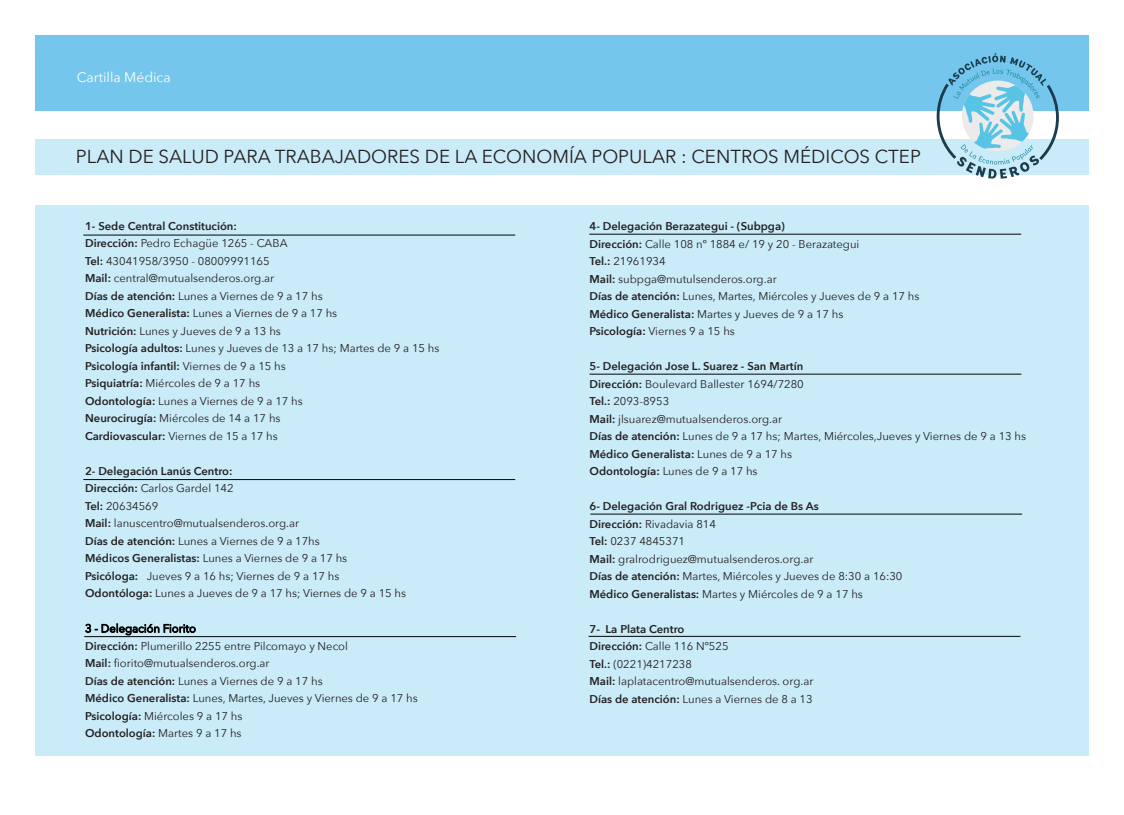
<style>
.page{position:relative;width:1124px;height:815px;background:#fff}
.page>*{position:absolute;margin:0;border:0;box-sizing:border-box;transform-origin:0 0}
.t1{font:18.75px "Avenir Next";color:#231f20}
.t2{font:13.75px "Avenir Next";color:#fff}
.t3{font:11.25px/17.5px "Avenir Next";color:#231f20}
.s1{font-weight:600}
.s2{color:#30332c}
</style>
<div class="page">
<div style="left:35px;top:206px;width:1053px;height:550px;background:#caebf8"></div>
<svg style="left:85px;top:623px;width:111px;height:13px"></svg>
<div style="left:35px;top:139px;width:1053px;height:36px;background:#caebf8"></div>
<div style="left:35px;top:35px;width:1053px;height:76px;background:#74c6ec"></div>
<svg style="left:936px;top:53px;width:122px;height:126px"></svg>
<hr style="left:83px;top:235px;width:432px;height:1px;background:#040503">
<hr style="left:83px;top:479px;width:432px;height:1px;background:#040503">
<hr style="left:589px;top:234px;width:431px;height:1px;background:#040503">
<hr style="left:589px;top:374px;width:432px;height:1px;background:#040503">
<hr style="left:84px;top:636px;width:432px;height:1px;background:#040503">
<hr style="left:590px;top:514px;width:432px;height:1px;background:#040503">
<hr style="left:588px;top:636px;width:432px;height:1px;background:#040503">
<p class="t2" style="left:77px;top:65px;width:95px">Cartilla Médica</p>
<h1 class="t1" style="left:76px;top:141px;width:846px">PLAN DE SALUD PARA TRABAJADORES DE LA ECONOMÍA POPULAR : CENTROS MÉDICOS CTEP</h1>
<p class="t3" style="left:85px;top:217px;width:356px"><span class="s1">1- Sede Central Constitución:<br>Dirección:</span> Pedro Echagüe 1265 - CABA<br><span class="s1">Tel:</span> 43041958/3950 - 08009991165<br><span class="s1">Mail:</span> central@mutualsenderos.org.ar<br><span class="s1">Días de atención:</span> Lunes a Viernes de 9 a 17 hs<br><span class="s1">Médico Generalista:</span> Lunes a Viernes de 9 a 17 hs<br><span class="s1">Nutrición:</span> Lunes y Jueves de 9 a 13 hs<br><span class="s1">Psicología adultos:</span> Lunes y Jueves de 13 a 17 hs; Martes de 9 a 15 hs <span class="s1">Psicología infantil:</span> Viernes de 9 a 15 hs<br><span class="s1">Psiquiatría:</span> Miércoles de 9 a 17 hs<br><span class="s1">Odontología:</span> Lunes a Viernes de 9 a 17 hs<br><span class="s1">Neurocirugía:</span> Miércoles de 14 a 17 hs<br><span class="s1">Cardiovascular:</span> Viernes de 15 a 17 hs</p>
<p class="t3" style="left:85px;top:462px;width:322px"><span class="s1">2- Delegación Lanús Centro:<br>Dirección:</span> Carlos Gardel 142<br><span class="s1">Tel:</span> 20634569<br><span class="s1">Mail:</span> lanuscentro@mutualsenderos.org.ar<br><span class="s1">Días de atención:</span> Lunes a Viernes de 9 a 17hs<br><span class="s1">Médicos Generalistas:</span> Lunes a Viernes de 9 a 17 hs<br><span class="s1">Psicóloga:</span> Jueves 9 a 16 hs; Viernes de 9 a 17 hs <span class="s1">Odontóloga:</span> Lunes a Jueves de 9 a 17 hs; Viernes de 9 a 15 hs</p>
<p class="t3" style="left:85px;top:619px;width:334px"><span class="s2">3 - Delegación Fiorito<br></span><span class="s1">Dirección:</span> Plumerillo 2255 entre Pilcomayo y Necol<br><span class="s1">Mail:</span> fiorito@mutualsenderos.org.ar<br><span class="s1">Días de atención:</span> Lunes a Viernes de 9 a 17 hs<br><span class="s1">Médico Generalista:</span> Lunes, Martes, Jueves y Viernes de 9 a 17 hs <span class="s1">Psicología:</span> Miércoles 9 a 17 hs<br><span class="s1">Odontología:</span> Martes 9 a 17 hs</p>
<p class="t3" style="left:589px;top:217px;width:331px"><span class="s1">4- Delegación Berazategui - (Subpga)<br>Dirección:</span> Calle 108 nº 1884 e/ 19 y 20 - Berazategui<br><span class="s1">Tel.:</span> 21961934<br><span class="s1">Mail:</span> subpga@mutulsenderos.org.ar<br><span class="s1">Días de atención:</span> Lunes, Martes, Miércoles y Jueves de 9 a 17 hs <span class="s1">Médico Generalista:</span> Martes y Jueves de 9 a 17 hs<br><span class="s1">Psicología:</span> Viernes 9 a 15 hs</p>
<p class="t3" style="left:589px;top:357px;width:438px"><span class="s1">5- Delegación Jose L. Suarez - San Martín<br>Dirección:</span> Boulevard Ballester 1694/7280<br><span class="s1">Tel.:</span> 2093-8953<br><span class="s1">Mail:</span> jlsuarez@mutualsenderos.org.ar<br><span class="s1">Días de atención:</span> Lunes de 9 a 17 hs; Martes, Miércoles,Jueves y Viernes de 9 a 13 hs <span class="s1">Médico Generalista:</span> Lunes de 9 a 17 hs<br><span class="s1">Odontología:</span> Lunes de 9 a 17 hs</p>
<p class="t3" style="left:589px;top:497px;width:314px"><span class="s1">6- Delegación Gral Rodriguez -Pcia de Bs As<br>Dirección:</span> Rivadavia 814<br><span class="s1">Tel:</span> 0237 4845371<br><span class="s1">Mail:</span> gralrodriguez@mutualsenderos.org.ar<br><span class="s1">Días de atención:</span> Martes, Miércoles y Jueves de 8:30 a 16:30<br><span class="s1">Médico Generalistas:</span> Martes y Miércoles de 9 a 17 hs</p>
<p class="t3" style="left:589px;top:619px;width:225px"><span class="s1">7- La Plata Centro<br>Dirección:</span> Calle 116 Nº525<br><span class="s1">Tel.:</span> (0221)4217238<br><span class="s1">Mail:</span> laplatacentro@mutualsenderos. org.ar<br><span class="s1">Días de atención:</span> Lunes a Viernes de 8 a 13</p>
</div>
